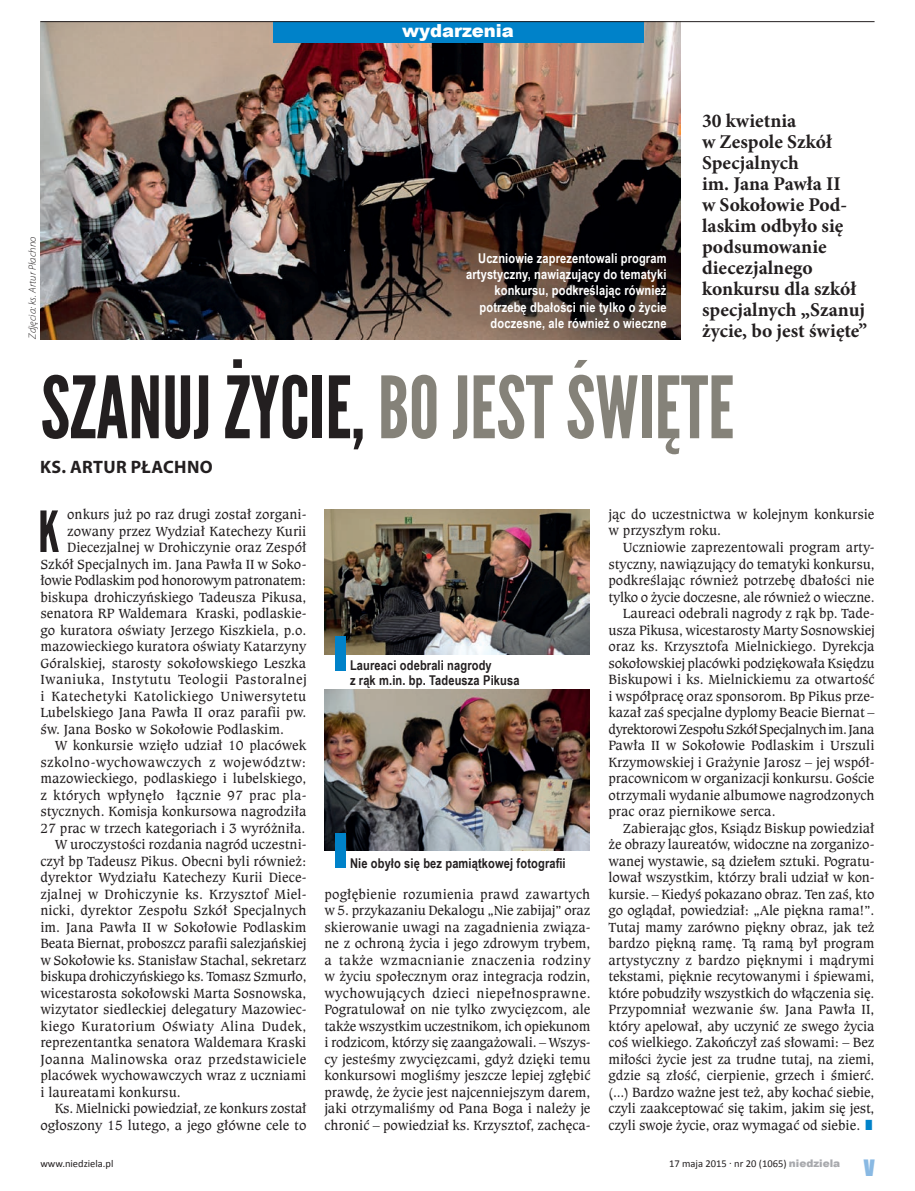
<style>
.page{position:relative;width:915px;height:1191px;background:#fff}
.page>*{position:absolute;margin:0;border:0;box-sizing:border-box;transform-origin:0 0}
.t1{font:85.5px "League Gothic";color:#231f20}
.t2{font:56.55px "League Gothic";color:#231f20}
.t3{font:20.7px "Impact";color:#89b9e3}
.t4{font:700 19.5px/21px "Minion Pro";color:#231f20}
.t5{font:700 18px "Myriad Pro";letter-spacing:.02em;color:#231f20}
.t6{font:900 18px "Arial";color:#fff}
.t7{font:14.1px/16.5px "Caxton Bk EU";letter-spacing:-.005em;color:#231f20;text-align:justify}
.t8{font:14.1px "Caxton Bk EU";letter-spacing:-.025em;color:#231f20}
.t9{font:14.1px "Caxton Bk EU";letter-spacing:.025em;color:#231f20}
.t10{font:14.1px "Caxton Bk EU";letter-spacing:.02em;color:#231f20}
.t11{font:14.1px "Caxton Bk EU";letter-spacing:-.035em;color:#231f20}
.t12{font:14.1px "Caxton Bk EU";letter-spacing:.015em;color:#231f20}
.t13{font:700 13.5px/16.2px "Arial Narrow";letter-spacing:.01em;color:#fff;text-align:right}
.t14{font:700 13.5px/15px "Arial Narrow";letter-spacing:.01em;color:#231f20}
.t15{font:10.5px "Calibri";color:#231f20}
.t16{font:italic 300 10.5px "Myriad Pro";letter-spacing:.01em;color:#231f20}
.s1{color:#858279}
.s2{font-family:"Arial";font-weight:900;color:#0082c9}
.s3{font-family:"Arial";font-weight:900;color:#a8a9ad}
</style>
<div class="page">
<img style="left:41px;top:22px;width:639px;height:317px">
<div style="left:273px;top:21px;width:370px;height:22px;background:#0082c9"></div>
<hr style="left:40px;top:21px;width:834px;height:1px;background:#231f20">
<img style="left:324px;top:509px;width:265px;height:145px">
<img style="left:324px;top:690px;width:265px;height:160px">
<div style="left:335px;top:636px;width:10px;height:34px;background:#0082c9"></div>
<div style="left:335px;top:834px;width:10px;height:34px;background:#0082c9"></div>
<p class="t16" style="left:26px;top:338px;width:104px;rotate:-90deg">Zdjęcia: ks. Artur Płachno</p>
<p class="t6" style="left:402px;top:18px;width:113px">wydarzenia</p>
<p class="t13" style="left:466px;top:249px;width:202px">Uczniowie zaprezentowali program artystyczny, nawiązujący do tematyki konkursu, podkreślając również potrzebę dbałości nie tylko o życie doczesne, ale również o wieczne</p>
<h3 class="t4" style="left:701px;top:110px;width:164px">30 kwietnia<br>w Zespole Szkół<br>Specjalnych<br>im. Jana Pawła II<br>w Sokołowie Pod&shy;laskim odbyło się podsumowanie diecezjalnego konkursu dla szkół specjalnych „Szanuj</h3>
<h3 class="t4" style="left:701px;top:320px;width:167px">życie, bo jest święte”</h3>
<h1 class="t1" style="left:41px;top:357px;width:694px">SZANUJ ŻYCIE, <span class="s1">BO JEST ŚWIĘTE</span></h1>
<p class="t5" style="left:40px;top:455px;width:174px">KS. ARTUR PŁACHNO</p>
<h2 class="t2" style="left:38px;top:498px;width:23px">K</h2>
<p class="t7" style="left:67px;top:506px;width:240px">onkurs już po raz drugi został zorgani-</p>
<p class="t7" style="left:608px;top:506px;width:267px">jąc do uczestnictwa w kolejnym konkursie w przyszłym roku.</p>
<p class="t7" style="left:622px;top:539px;width:253px">Uczniowie zaprezentowali program arty-</p>
<p class="t7" style="left:608px;top:555px;width:267px">styczny, nawiązujący do tematyki konkursu,</p>
<p class="t7" style="left:608px;top:572px;width:267px">podkreślając również potrzebę dbałości nie</p>
<p class="t7" style="left:608px;top:588px;width:267px">tylko o życie doczesne, ale również o wieczne.</p>
<p class="t7" style="left:622px;top:605px;width:253px">Laureaci odebrali nagrody z rąk bp. Tade-</p>
<p class="t7" style="left:608px;top:621px;width:267px">usza Pikusa, wicestarosty Marty Sosnowskiej</p>
<p class="t7" style="left:608px;top:638px;width:267px">oraz ks. Krzysztofa Mielnickiego. Dyrekcja</p>
<p class="t7" style="left:608px;top:654px;width:267px">sokołowskiej placówki podziękowała Księdzu</p>
<p class="t7" style="left:608px;top:671px;width:267px">Biskupowi i ks. Mielnickiemu za otwartość</p>
<p class="t7" style="left:608px;top:687px;width:267px">i współpracę oraz sponsorom. Bp Pikus prze-</p>
<p class="t7" style="left:608px;top:704px;width:267px">kazał zaś specjalne dyplomy Beacie Biernat –</p>
<p class="t11" style="left:608px;top:720px;width:267px">dyrektorowi Zespołu Szkół Specjalnych im. Jana</p>
<p class="t7" style="left:608px;top:737px;width:267px">Pawła II w Sokołowie Podlaskim i Urszuli</p>
<p class="t7" style="left:608px;top:753px;width:267px">Krzymowskiej i Grażynie Jarosz – jej współ-</p>
<p class="t7" style="left:608px;top:770px;width:267px">pracownicom w organizacji konkursu. Goście</p>
<p class="t7" style="left:608px;top:786px;width:267px">otrzymali wydanie albumowe nagrodzonych</p>
<p class="t7" style="left:608px;top:803px;width:168px">prac oraz piernikowe serca.</p>
<p class="t7" style="left:622px;top:819px;width:253px">Zabierając głos, Ksiądz Biskup powiedział</p>
<p class="t7" style="left:608px;top:836px;width:267px">że obrazy laureatów, widoczne na zorganizo-</p>
<p class="t7" style="left:608px;top:852px;width:267px">wanej wystawie, są dziełem sztuki. Pogratu-</p>
<p class="t7" style="left:608px;top:869px;width:267px">lował wszystkim, którzy brali udział w kon-</p>
<p class="t7" style="left:608px;top:885px;width:267px">kursie. – Kiedyś pokazano obraz. Ten zaś, kto</p>
<p class="t7" style="left:608px;top:902px;width:267px">go oglądał, powiedział: „Ale piękna rama!”.</p>
<p class="t7" style="left:608px;top:918px;width:267px">Tutaj mamy zarówno piękny obraz, jak też</p>
<p class="t7" style="left:608px;top:935px;width:267px">bardzo piękną ramę. Tą ramą był program</p>
<p class="t7" style="left:608px;top:951px;width:267px">artystyczny z bardzo pięknymi i mądrymi</p>
<p class="t7" style="left:608px;top:968px;width:267px">tekstami, pięknie recytowanymi i śpiewami,</p>
<p class="t7" style="left:608px;top:984px;width:267px">które pobudziły wszystkich do włączenia się.</p>
<p class="t7" style="left:608px;top:1001px;width:267px">Przypomniał wezwanie św. Jana Pawła II,</p>
<p class="t7" style="left:608px;top:1017px;width:267px">który apelował, aby uczynić ze swego życia</p>
<p class="t7" style="left:608px;top:1034px;width:267px">coś wielkiego. Zakończył zaś słowami: – Bez</p>
<p class="t7" style="left:608px;top:1050px;width:267px">miłości życie jest za trudne tutaj, na ziemi,</p>
<p class="t7" style="left:608px;top:1067px;width:267px">gdzie są złość, cierpienie, grzech i śmierć.</p>
<p class="t7" style="left:608px;top:1083px;width:267px">(...) Bardzo ważne jest też, aby kochać siebie,</p>
<p class="t7" style="left:608px;top:1100px;width:267px">czyli zaakceptować się takim, jakim się jest,</p>
<p class="t7" style="left:608px;top:1116px;width:267px">czyli swoje życie, oraz wymagać od siebie. <span class="s2">I</span></p>
<h3 class="t3" style="left:863px;top:1152px;width:12px">V</h3>
<p class="t7" style="left:67px;top:522px;width:240px">zowany przez Wydział Katechezy Kurii</p>
<p class="t7" style="left:67px;top:539px;width:240px">Diecezjalnej w Drohiczynie oraz Zespół</p>
<p class="t7" style="left:40px;top:555px;width:267px">Szkół Specjalnych im. Jana Pawła II w Soko-</p>
<p class="t8" style="left:40px;top:571px;width:267px">łowie Podlaskim pod honorowym patronatem:</p>
<p class="t7" style="left:40px;top:588px;width:267px">biskupa drohiczyńskiego Tadeusza Pikusa,</p>
<p class="t7" style="left:40px;top:605px;width:267px">senatora RP Waldemara Kraski, podlaskie-</p>
<p class="t7" style="left:40px;top:621px;width:267px">go kuratora oświaty Jerzego Kiszkiela, p.o.</p>
<p class="t7" style="left:40px;top:638px;width:267px">mazowieckiego kuratora oświaty Katarzyny</p>
<p class="t7" style="left:40px;top:654px;width:267px">Góralskiej, starosty sokołowskiego Leszka</p>
<p class="t9" style="left:40px;top:670px;width:267px">Iwaniuka, Instytutu Teologii Pastoralnej</p>
<p class="t10" style="left:40px;top:687px;width:267px">i Katechetyki Katolickiego Uniwersytetu</p>
<p class="t7" style="left:40px;top:704px;width:267px">Lubelskiego Jana Pawła II oraz parafii pw.</p>
<p class="t7" style="left:40px;top:720px;width:245px">św. Jana Bosko w Sokołowie Podlaskim.</p>
<p class="t7" style="left:55px;top:737px;width:253px">W konkursie wzięło udział 10 placówek</p>
<p class="t9" style="left:40px;top:753px;width:267px">szkolno-wychowawczych z województw:</p>
<p class="t7" style="left:40px;top:770px;width:267px">mazowieckiego, podlaskiego i lubelskiego,</p>
<p class="t7" style="left:40px;top:786px;width:267px">z których wpłynęło łącznie 97 prac pla-</p>
<p class="t7" style="left:40px;top:803px;width:267px">stycznych. Komisja konkursowa nagrodziła</p>
<p class="t7" style="left:40px;top:819px;width:266px">27 prac w trzech kategoriach i 3 wyróżniła.</p>
<p class="t7" style="left:55px;top:836px;width:253px">W uroczystości rozdania nagród uczestni-</p>
<p class="t7" style="left:40px;top:852px;width:267px">czył bp Tadeusz Pikus. Obecni byli również:</p>
<p class="t7" style="left:40px;top:869px;width:267px">dyrektor Wydziału Katechezy Kurii Diece-</p>
<p class="t7" style="left:40px;top:885px;width:267px">zjalnej w Drohiczynie ks. Krzysztof Miel-</p>
<p class="t7" style="left:40px;top:902px;width:267px">nicki, dyrektor Zespołu Szkół Specjalnych</p>
<p class="t7" style="left:40px;top:918px;width:267px">im. Jana Pawła II w Sokołowie Podlaskim</p>
<p class="t7" style="left:40px;top:935px;width:267px">Beata Biernat, proboszcz parafii salezjańskiej</p>
<p class="t7" style="left:40px;top:951px;width:267px">w Sokołowie ks. Stanisław Stachal, sekretarz</p>
<p class="t8" style="left:40px;top:967px;width:267px">biskupa drohiczyńskiego ks. Tomasz Szmurło,</p>
<p class="t7" style="left:40px;top:984px;width:267px">wicestarosta sokołowski Marta Sosnowska,</p>
<p class="t7" style="left:40px;top:1001px;width:267px">wizytator siedleckiej delegatury Mazowiec-</p>
<p class="t10" style="left:40px;top:1017px;width:267px">kiego Kuratorium Oświaty Alina Dudek,</p>
<p class="t7" style="left:40px;top:1034px;width:267px">reprezentantka senatora Waldemara Kraski</p>
<p class="t12" style="left:40px;top:1050px;width:267px">Joanna Malinowska oraz przedstawiciele</p>
<p class="t7" style="left:40px;top:1067px;width:267px">placówek wychowawczych wraz z uczniami</p>
<p class="t7" style="left:40px;top:1083px;width:142px">i laureatami konkursu.</p>
<p class="t7" style="left:55px;top:1100px;width:253px">Ks. Mielnicki powiedział, ze konkurs został</p>
<p class="t7" style="left:40px;top:1116px;width:267px">ogłoszony 15 lutego, a jego główne cele to</p>
<p class="t14" style="left:350px;top:657px;width:171px">Laureaci odebrali nagrody<br>z rąk m.in. bp. Tadeusza Pikusa</p>
<p class="t14" style="left:350px;top:855px;width:217px">Nie obyło się bez pamiątkowej fotografii</p>
<p class="t7" style="left:324px;top:885px;width:267px">pogłębienie rozumienia prawd zawartych w 5. przykazaniu Dekalogu „Nie zabijaj” oraz skierowanie uwagi na zagadnienia związa&shy;ne z ochroną życia i jego zdrowym trybem, a także wzmacnianie znaczenia rodziny w życiu społecznym oraz integracja rodzin, wychowujących dzieci niepełnosprawne.<br>Pogratulował on nie tylko zwycięzcom, ale także wszystkim uczestnikom, ich opiekunom i rodzicom, którzy się zaangażowali. – Wszys&shy;cy jesteśmy zwycięzcami, gdyż dzięki temu konkursowi mogliśmy jeszcze lepiej zgłębić prawdę, że życie jest najcenniejszym darem, jaki otrzymaliśmy od Pana Boga i należy je chronić – powiedział ks. Krzysztof, zachęca-</p>
<p class="t15" style="left:40px;top:1156px;width:75px">www.niedziela.pl</p>
<p class="t15" style="left:669px;top:1156px;width:172px">17 maja 2015 . nr 20 (1065) <span class="s3">niedziela</span></p>
</div>
